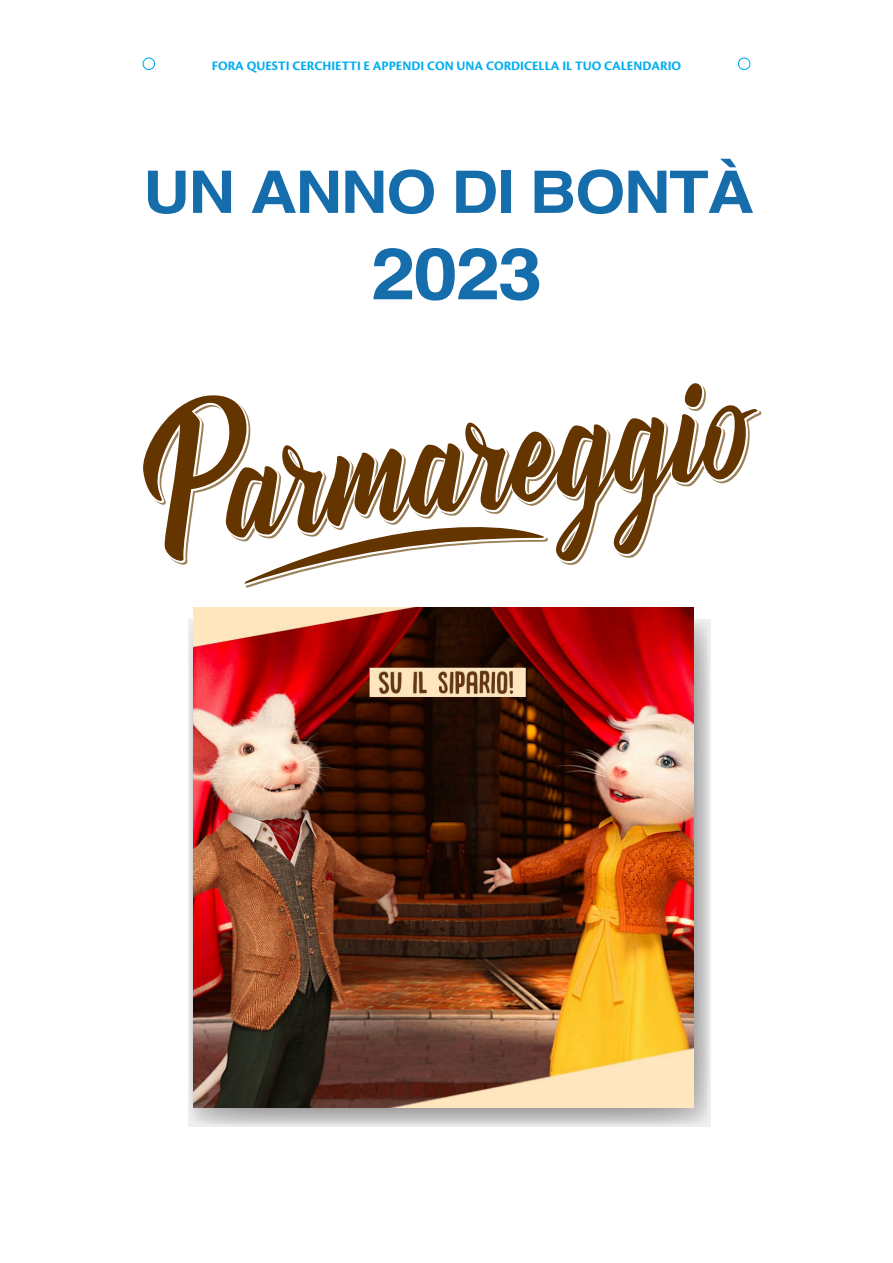
<style>
.page{position:relative;width:893px;height:1263px;background:#fff}
.page>*{position:absolute;margin:0;border:0;box-sizing:border-box;transform-origin:0 0}
.t1{font:700 72px "Helvetica";color:#166dac;scale:1.11 1}
.t2{font:700 58.65px "Helvetica";letter-spacing:-.025em;color:#166dac;scale:1.11 1}
.t3{font:700 13.5px "Cronos Pro";color:#00aeef}
</style>
<div class="page">
<div style="left:143px;top:57px;width:12px;height:13px;border:1px solid #00aeef;border-radius:50%"></div>
<div style="left:738px;top:57px;width:12px;height:13px;border:1px solid #00aeef;border-radius:50%"></div>
<svg style="left:154px;top:385px;width:607px;height:203px"></svg>
<svg style="left:188px;top:620px;width:522px;height:507px;background:#cac3c2"></svg>
<img style="left:194px;top:608px;width:499px;height:499px">
<p class="t3" style="left:212px;top:58px;width:471px">FORA QUESTI CERCHIETTI E APPENDI CON UNA CORDICELLA IL TUO CALENDARIO</p>
<h2 class="t2" style="left:143px;top:145px;width:552px">UN ANNO DI BONTÀ</h2>
<h1 class="t1" style="left:371px;top:216px;width:156px">2023</h1>
</div>
